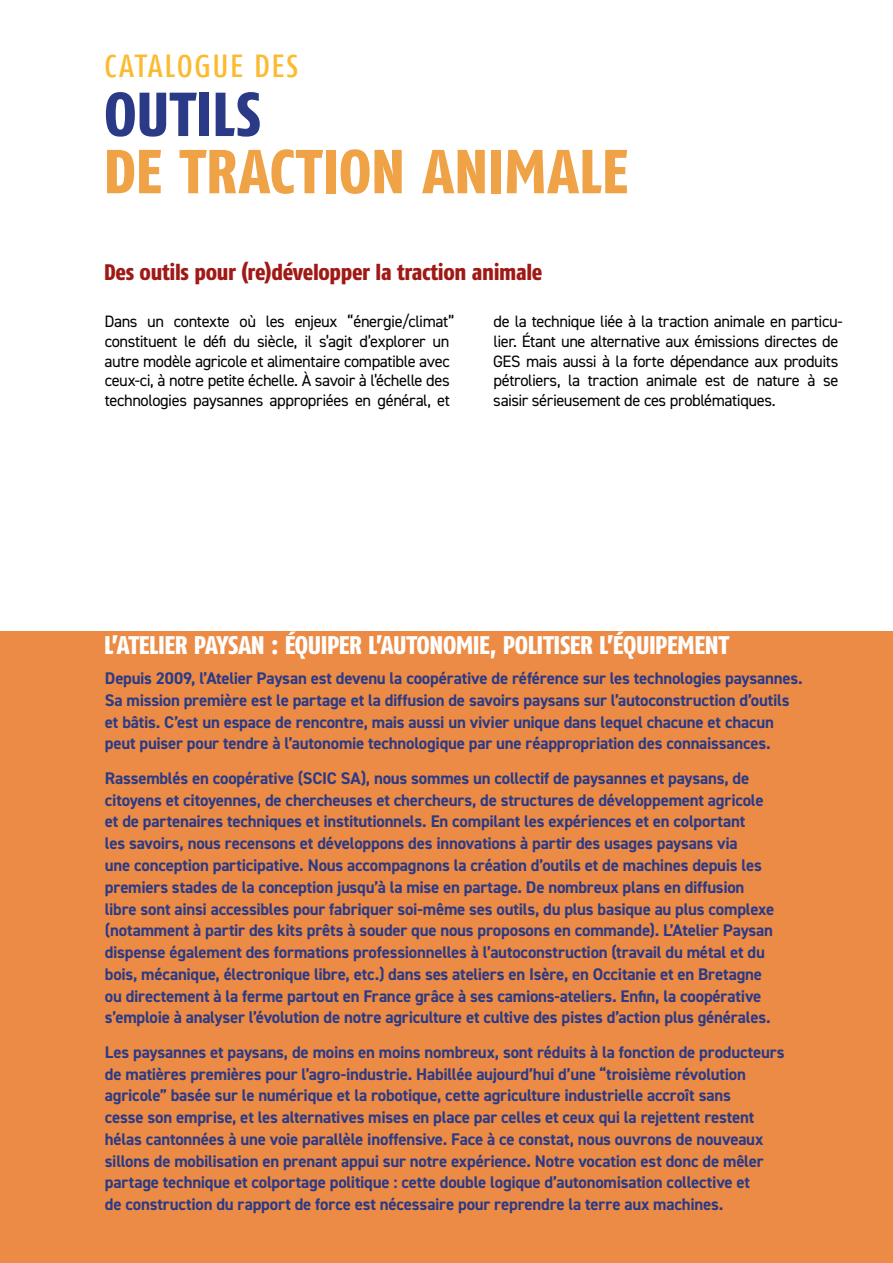
<style>
.page{position:relative;width:893px;height:1263px;background:#fff}
.page>*{position:absolute;margin:0;border:0;box-sizing:border-box;transform-origin:0 0}
.t1{font:800 61.95px "Fago Co";letter-spacing:.005em;color:#f0a246}
.t2{font:800 61.95px "Fago Co";letter-spacing:.005em;color:#2b3a86}
.t3{font:500 31.8px "Fago Co";letter-spacing:.05em;color:#fbbb30}
.t4{font:800 25.5px "Fago Co";letter-spacing:-.02em;color:#fff}
.t5{font:800 22.5px "Fago Co";letter-spacing:-.015em;color:#9f1915}
.t6{font:700 16.8px/21.8px "DIN2014";letter-spacing:-.01em;color:#2b3a86}
.t7{font:16.5px/19.8px "DIN2014";letter-spacing:-.03em;color:#000}
</style>
<div class="page">
<div style="left:0;top:631px;width:893px;height:632px;background:#ec8b45"></div>
<h2 class="t3" style="left:105px;top:48px;width:195px">CATALOGUE DES</h2>
<h1 class="t2" style="left:104px;top:77px;width:158px">OUTILS</h1>
<h1 class="t1" style="left:104px;top:135px;width:526px">DE TRACTION ANIMALE</h1>
<h3 class="t5" style="left:104px;top:259px;width:440px">Des outils pour (re)développer la traction animale</h3>
<p class="t7" style="left:104px;top:311px;width:352px">Dans un contexte où les enjeux “énergie/climat” constituent le défi du siècle, il s’agit d’explorer un autre modèle agricole et alimentaire compatible avec ceux-ci, à notre petite échelle. À savoir à l’échelle des technologies paysannes appropriées en général, et</p>
<p class="t7" style="left:493px;top:311px;width:351px">de la technique liée à la traction animale en particu&shy;lier. Étant une alternative aux émissions directes de GES mais aussi à la forte dépendance aux produits pétroliers, la traction animale est de nature à se saisir sérieusement de ces problématiques.</p>
<h3 class="t4" style="left:104px;top:630px;width:626px">L’ATELIER PAYSAN : ÉQUIPER L’AUTONOMIE, POLITISER L’ÉQUIPEMENT</h3>
<p class="t6" style="left:105px;top:667px;width:699px">Depuis 2009, l’Atelier Paysan est devenu la coopérative de référence sur les technologies paysannes.<br>Sa mission première est le partage et la diffusion de savoirs paysans sur l’autoconstruction d’outils et bâtis. C’est un espace de rencontre, mais aussi un vivier unique dans lequel chacune et chacun peut puiser pour tendre à l’autonomie technologique par une réappropriation des connaissances.</p>
<p class="t6" style="left:105px;top:767px;width:671px">Rassemblés en coopérative (SCIC SA), nous sommes un collectif de paysannes et paysans, de citoyens et citoyennes, de chercheuses et chercheurs, de structures de développement agricole et de partenaires techniques et institutionnels. En compilant les expériences et en colportant<br>les savoirs, nous recensons et développons des innovations à partir des usages paysans via<br>une conception participative. Nous accompagnons la création d’outils et de machines depuis les premiers stades de la conception jusqu’à la mise en partage. De nombreux plans en diffusion libre sont ainsi accessibles pour fabriquer soi-même ses outils, du plus basique au plus complexe (notamment à partir des kits prêts à souder que nous proposons en commande). L’Atelier Paysan dispense également des formations professionnelles à l’autoconstruction (travail du métal et du bois, mécanique, électronique libre, etc.) dans ses ateliers en Isère, en Occitanie et en Bretagne ou directement à la ferme partout en France grâce à ses camions-ateliers. Enfin, la coopérative s’emploie à analyser l’évolution de notre agriculture et cultive des pistes d’action plus générales.</p>
<p class="t6" style="left:105px;top:1041px;width:681px">Les paysannes et paysans, de moins en moins nombreux, sont réduits à la fonction de producteurs de matières premières pour l’agro-industrie. Habillée aujourd’hui d’une “troisième révolution agricole” basée sur le numérique et la robotique, cette agriculture industrielle accroît sans<br>cesse son emprise, et les alternatives mises en place par celles et ceux qui la rejettent restent hélas cantonnées à une voie parallèle inoffensive. Face à ce constat, nous ouvrons de nouveaux sillons de mobilisation en prenant appui sur notre expérience. Notre vocation est donc de mêler partage technique et colportage politique : cette double logique d’autonomisation collective et<br>de construction du rapport de force est nécessaire pour reprendre la terre aux machines.</p>
</div>
